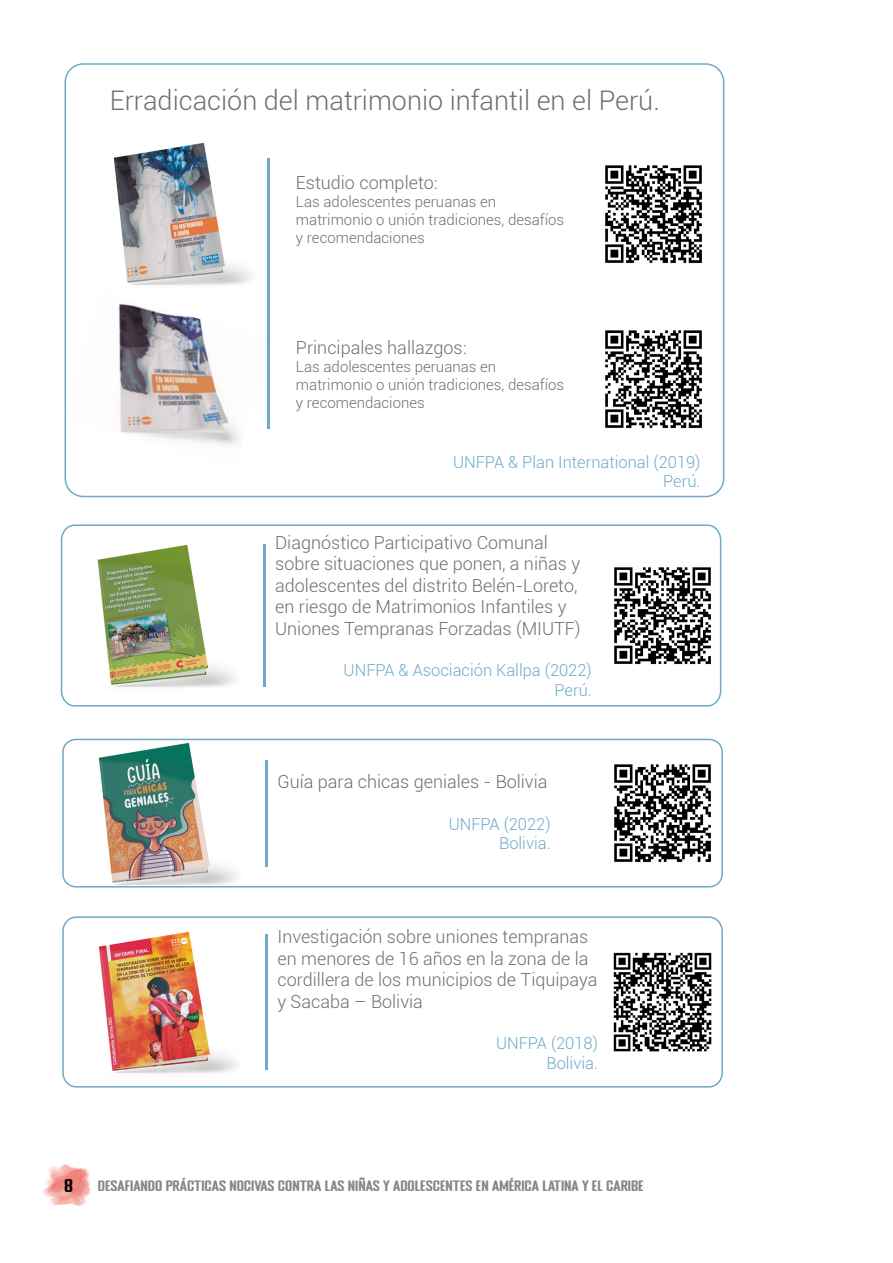
<style>
.page{position:relative;width:893px;height:1263px;background:#fff}
.page>*{position:absolute;margin:0;border:0;box-sizing:border-box;transform-origin:0 0}
.t1{font:300 27px "Roboto";color:#706f6f}
.t2{font:300 18px/21.6px "Roboto";color:#706f6f}
.t3{font:300 16.5px/19.8px "Roboto";color:#6daac9;text-align:right}
.t4{font:16.5px "PASTI";color:#000}
.t5{font:300 15px/18px "Roboto";color:#706f6f}
.t6{font:13.5px "PASTI";color:#878787}
</style>
<div class="page">
<img style="left:43px;top:1164px;width:48px;height:42px">
<img style="left:605px;top:330px;width:97px;height:99px">
<img style="left:605px;top:165px;width:97px;height:99px">
<img style="left:118px;top:303px;width:152px;height:142px">
<hr style="left:267px;top:158px;width:3px;height:270px;background:#6daac9">
<img style="left:113px;top:142px;width:140px;height:144px">
<div style="left:65px;top:63px;width:659px;height:434px;border:2px solid #6daac9;border-radius:18px"></div>
<img style="left:614px;top:764px;width:97px;height:99px">
<img style="left:63px;top:739px;width:175px;height:148px">
<div style="left:62px;top:739px;width:661px;height:148px;border:2px solid #6daac9;border-radius:13px"></div>
<hr style="left:265px;top:760px;width:3px;height:106px;background:#6daac9">
<img style="left:613px;top:952px;width:99px;height:100px">
<img style="left:98px;top:931px;width:140px;height:143px">
<div style="left:62px;top:916px;width:661px;height:171px;border:2px solid #6daac9;border-radius:14px"></div>
<hr style="left:265px;top:934px;width:3px;height:135px;background:#6daac9">
<svg style="left:60px;top:524px;width:662px;height:183px"></svg>
<img style="left:609px;top:562px;width:106px;height:107px">
<hr style="left:264px;top:544px;width:2px;height:143px;background:#6daac9">
<h1 class="t1" style="left:110px;top:81px;width:551px">Erradicación del matrimonio infantil en el Perú.</h1>
<p class="t2" style="left:296px;top:171px;width:143px">Estudio completo:</p>
<p class="t5" style="left:296px;top:192px;width:270px">Las adolescentes peruanas en matrimonio o unión tradiciones, desafíos y recomendaciones</p>
<p class="t2" style="left:296px;top:336px;width:172px">Principales hallazgos:</p>
<p class="t5" style="left:296px;top:357px;width:270px">Las adolescentes peruanas en matrimonio o unión tradiciones, desafíos y recomendaciones</p>
<p class="t3" style="left:453px;top:451px;width:249px">UNFPA &amp; Plan International (2019)<br>Perú.</p>
<p class="t2" style="left:275px;top:531px;width:307px">Diagnóstico Participativo Comunal sobre situaciones que ponen, a niñas y adolescentes del distrito Belén-Loreto, en riesgo de Matrimonios Infantiles y Uniones Tempranas Forzadas (MIUTF)</p>
<p class="t3" style="left:344px;top:660px;width:250px">UNFPA &amp; Asociación Kallpa (2022)<br>Perú.</p>
<p class="t2" style="left:277px;top:770px;width:272px">Guía para chicas geniales - Bolivia</p>
<p class="t3" style="left:449px;top:813px;width:104px">UNFPA (2022)<br>Bolivia.</p>
<p class="t2" style="left:277px;top:925px;width:321px">Investigación sobre uniones tempranas en menores de 16 años en la zona de la cordillera de los municipios de Tiquipaya y Sacaba – Bolivia</p>
<p class="t3" style="left:496px;top:1033px;width:104px">UNFPA (2018)<br>Bolivia.</p>
<p class="t4" style="left:64px;top:1176px;width:10px">8</p>
<p class="t6" style="left:98px;top:1177px;width:547px">DESAFIANDO PRÁCTICAS NOCIVAS CONTRA LAS NIÑAS Y ADOLESCENTES EN AMÉRICA LATINA Y EL CARIBE</p>
</div>
